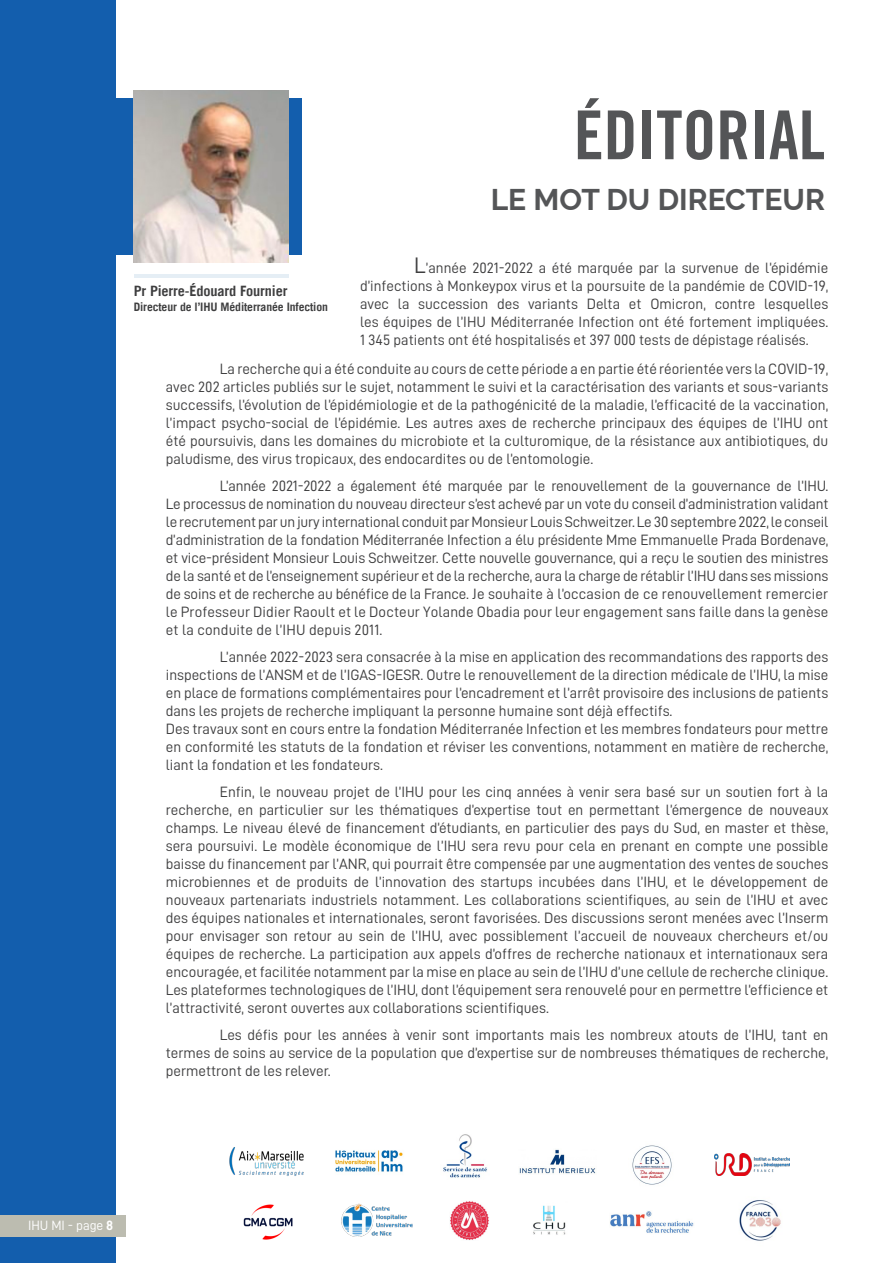
<style>
.page{position:relative;width:893px;height:1263px;background:#fff}
.page>*{position:absolute;margin:0;border:0;box-sizing:border-box;transform-origin:0 0}
.t1{font:67.5px "Trade Gothic Bold Cond Twenty";color:#545557}
.t2{font:700 30px "Raleway";color:#545557}
.t3{font:15px/18px "D DIN PRO Regular";color:#3e3e3f;text-align:justify}
.t4{font:700 14.25px "Trade Gothic LT";letter-spacing:-.01em;color:#3e3e3f}
.t5{font:13.5px "D DIN PRO Regular";color:#fff}
.t6{font:700 11.7px "Trade Gothic LT";letter-spacing:-.01em;color:#3e3e3f}
.s1{font-size:22.5px}
.s2{font-family:"D DIN PRO Bold"}
</style>
<div class="page">
<div style="left:0;top:0;width:116px;height:1263px;background:#135ead"></div>
<hr style="left:134px;top:274px;width:155px;height:4px;background:#e5eef5">
<div style="left:0;top:1215px;width:125px;height:21px;background:#bcbcb0"></div>
<img style="left:450px;top:1201px;width:39px;height:39px">
<img style="left:533px;top:1205px;width:33px;height:30px">
<img style="left:341px;top:1203px;width:72px;height:33px">
<img style="left:243px;top:1204px;width:50px;height:36px">
<img style="left:610px;top:1211px;width:84px;height:22px">
<img style="left:739px;top:1200px;width:42px;height:41px">
<img style="left:229px;top:1147px;width:75px;height:29px">
<img style="left:335px;top:1150px;width:68px;height:22px">
<img style="left:443px;top:1134px;width:45px;height:44px">
<img style="left:519px;top:1149px;width:77px;height:25px">
<img style="left:632px;top:1145px;width:40px;height:40px">
<img style="left:714px;top:1154px;width:76px;height:22px">
<div style="left:26px;top:98px;width:276px;height:157px;background:#135ead"></div>
<img style="left:134px;top:91px;width:155px;height:171px">
<p class="t4" style="left:134px;top:282px;width:155px">Pr Pierre-Édouard Fournier</p>
<p class="t6" style="left:134px;top:300px;width:196px">Directeur de l’IHU Méditerranée Infection</p>
<p class="t1" style="left:574px;top:94px;width:253px">ÉDITORIAL</p>
<p class="t2" style="left:491px;top:175px;width:336px">LE MOT DU DIRECTEUR</p>
<p class="t3" style="left:360px;top:259px;width:470px;text-indent:54px"><span class="s1">L</span>’année 2021-2022 a été marquée par la survenue de l’épidémie d’infections à Monkeypox virus et la poursuite de la pandémie de COVID-19, avec la succession des variants Delta et Omicron, contre lesquelles les équipes de l’IHU Méditerranée Infection ont été fortement impliquées.<br>1 345 patients ont été hospitalisés et 397 000 tests de dépistage réalisés.</p>
<p class="t3" style="left:166px;top:360px;width:664px;text-indent:54px">La recherche qui a été conduite au cours de cette période a en partie été réorientée vers la COVID-19, avec 202 articles publiés sur le sujet, notamment le suivi et la caractérisation des variants et sous-variants successifs, l’évolution de l’épidémiologie et de la pathogénicité de la maladie, l’efficacité de la vaccination, l’impact psycho-social de l’épidémie. Les autres axes de recherche principaux des équipes de l’IHU ont été poursuivis, dans les domaines du microbiote et la culturomique, de la résistance aux antibiotiques, du paludisme, des virus tropicaux, des endocardites ou de l’entomologie.</p>
<p class="t3" style="left:166px;top:477px;width:664px;text-indent:54px">L’année 2021-2022 a également été marquée par le renouvellement de la gouvernance de l’IHU.<br>Le processus de nomination du nouveau directeur s’est achevé par un vote du conseil d’administration validant le recrutement par un jury international conduit par Monsieur Louis Schweitzer. Le 30 septembre 2022, le conseil d’administration de la fondation Méditerranée Infection a élu présidente Mme Emmanuelle Prada Bordenave, et vice-président Monsieur Louis Schweitzer. Cette nouvelle gouvernance, qui a reçu le soutien des ministres de la santé et de l’enseignement supérieur et de la recherche, aura la charge de rétablir l’IHU dans ses missions de soins et de recherche au bénéfice de la France. Je souhaite à l’occasion de ce renouvellement remercier le Professeur Didier Raoult et le Docteur Yolande Obadia pour leur engagement sans faille dans la genèse et la conduite de l’IHU depuis 2011.</p>
<p class="t3" style="left:166px;top:648px;width:664px;text-indent:54px">L’année 2022-2023 sera consacrée à la mise en application des recommandations des rapports des inspections de l’ANSM et de l’IGAS-IGESR. Outre le renouvellement de la direction médicale de l’IHU, la mise en place de formations complémentaires pour l’encadrement et l’arrêt provisoire des inclusions de patients dans les projets de recherche impliquant la personne humaine sont déjà effectifs.</p>
<p class="t3" style="left:166px;top:720px;width:664px">Des travaux sont en cours entre la fondation Méditerranée Infection et les membres fondateurs pour mettre en conformité les statuts de la fondation et réviser les conventions, notamment en matière de recherche, liant la fondation et les fondateurs.</p>
<p class="t3" style="left:166px;top:783px;width:664px;text-indent:54px">Enfin, le nouveau projet de l’IHU pour les cinq années à venir sera basé sur un soutien fort à la recherche, en particulier sur les thématiques d’expertise tout en permettant l’émergence de nouveaux champs. Le niveau élevé de financement d’étudiants, en particulier des pays du Sud, en master et thèse, sera poursuivi. Le modèle économique de l’IHU sera revu pour cela en prenant en compte une possible baisse du financement par l’ANR, qui pourrait être compensée par une augmentation des ventes de souches microbiennes et de produits de l’innovation des startups incubées dans l’IHU, et le développement de nouveaux partenariats industriels notamment. Les collaborations scientifiques, au sein de l’IHU et avec des équipes nationales et internationales, seront favorisées. Des discussions seront menées avec l’Inserm pour envisager son retour au sein de l’IHU, avec possiblement l’accueil de nouveaux chercheurs et/ou équipes de recherche. La participation aux appels d’offres de recherche nationaux et internationaux sera encouragée, et facilitée notamment par la mise en place au sein de l’IHU d’une cellule de recherche clinique.<br>Les plateformes technologiques de l’IHU, dont l’équipement sera renouvelé pour en permettre l’efficience et l’attractivité, seront ouvertes aux collaborations scientifiques.</p>
<p class="t3" style="left:166px;top:1026px;width:664px;text-indent:54px">Les défis pour les années à venir sont importants mais les nombreux atouts de l’IHU, tant en termes de soins au service de la population que d’expertise sur de nombreuses thématiques de recherche, permettront de les relever.</p>
<p class="t5" style="left:28px;top:1218px;width:87px">IHU MI - page <span class="s2">8</span></p>
</div>
